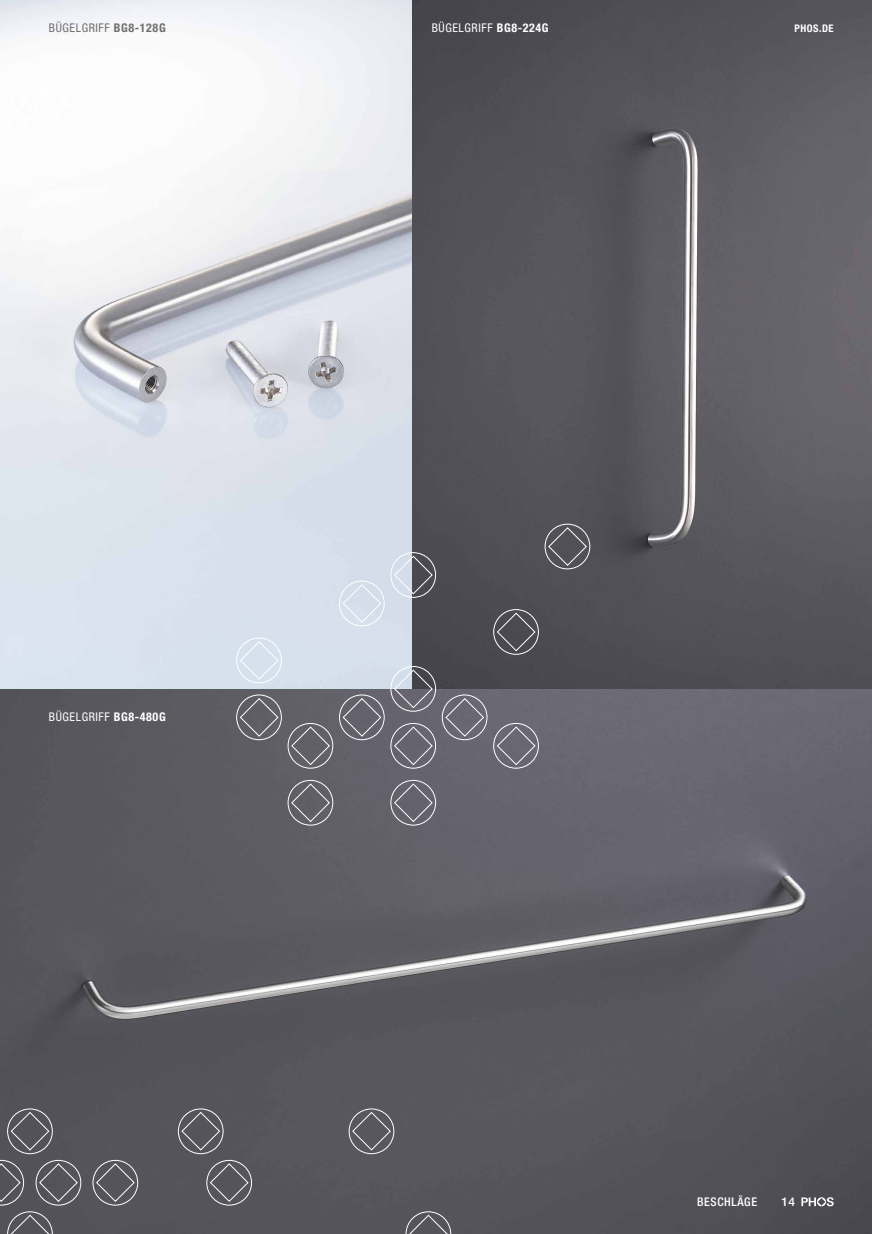
<style>
.page{position:relative;width:872px;height:1234px;background:#fff}
.page>*{position:absolute;margin:0;border:0;box-sizing:border-box;transform-origin:0 0}
.t1{font:condensed 12px "Helvetica Neue LT Std";letter-spacing:.05em;color:#fff}
.t2{font:condensed 12px "Helvetica Neue LT Std";letter-spacing:.05em;color:#706f6f}
.t3{font:500 condensed 12px "Helvetica Neue LT Std";letter-spacing:.05em;color:#fff}
.t4{font:500 12px "Helvetica Neue LT Std";color:#fff}
.t5{font:700 condensed 10.5px "Helvetica Neue LT Std";letter-spacing:.05em;color:#fff}
.s1{font-weight:700}
</style>
<div class="page">
<img style="left:0;top:0;width:872px;height:1233px">
<svg style="left:287px;top:779px;width:46px;height:46px"></svg>
<svg style="left:390px;top:779px;width:46px;height:46px"></svg>
<svg style="left:493px;top:608px;width:46px;height:47px"></svg>
<svg style="left:339px;top:551px;width:97px;height:75px"></svg>
<svg style="left:236px;top:637px;width:46px;height:46px"></svg>
<svg style="left:236px;top:694px;width:97px;height:74px"></svg>
<svg style="left:339px;top:665px;width:200px;height:103px"></svg>
<svg style="left:544px;top:523px;width:46px;height:46px"></svg>
<svg style="left:405px;top:1210px;width:46px;height:23px"></svg>
<svg style="left:348px;top:1107px;width:46px;height:47px"></svg>
<svg style="left:92px;top:1159px;width:46px;height:46px"></svg>
<svg style="left:178px;top:1107px;width:74px;height:98px"></svg>
<svg style="left:0;top:1107px;width:82px;height:126px"></svg>
<svg style="left:801px;top:1196px;width:32px;height:9px"></svg>
<p class="t2" style="left:49px;top:21px;width:118px">BÜGELGRIFF <span class="s1">BG8-128G</span></p>
<p class="t1" style="left:432px;top:21px;width:118px">BÜGELGRIFF <span class="s1">BG8-224G</span></p>
<p class="t5" style="left:794px;top:22px;width:41px">PHOS.DE</p>
<p class="t1" style="left:49px;top:710px;width:118px">BÜGELGRIFF <span class="s1">BG8-480G</span></p>
<p class="t3" style="left:697px;top:1194px;width:61px">BESCHLÄGE</p>
<p class="t4" style="left:781px;top:1194px;width:15px">14</p>
</div>
